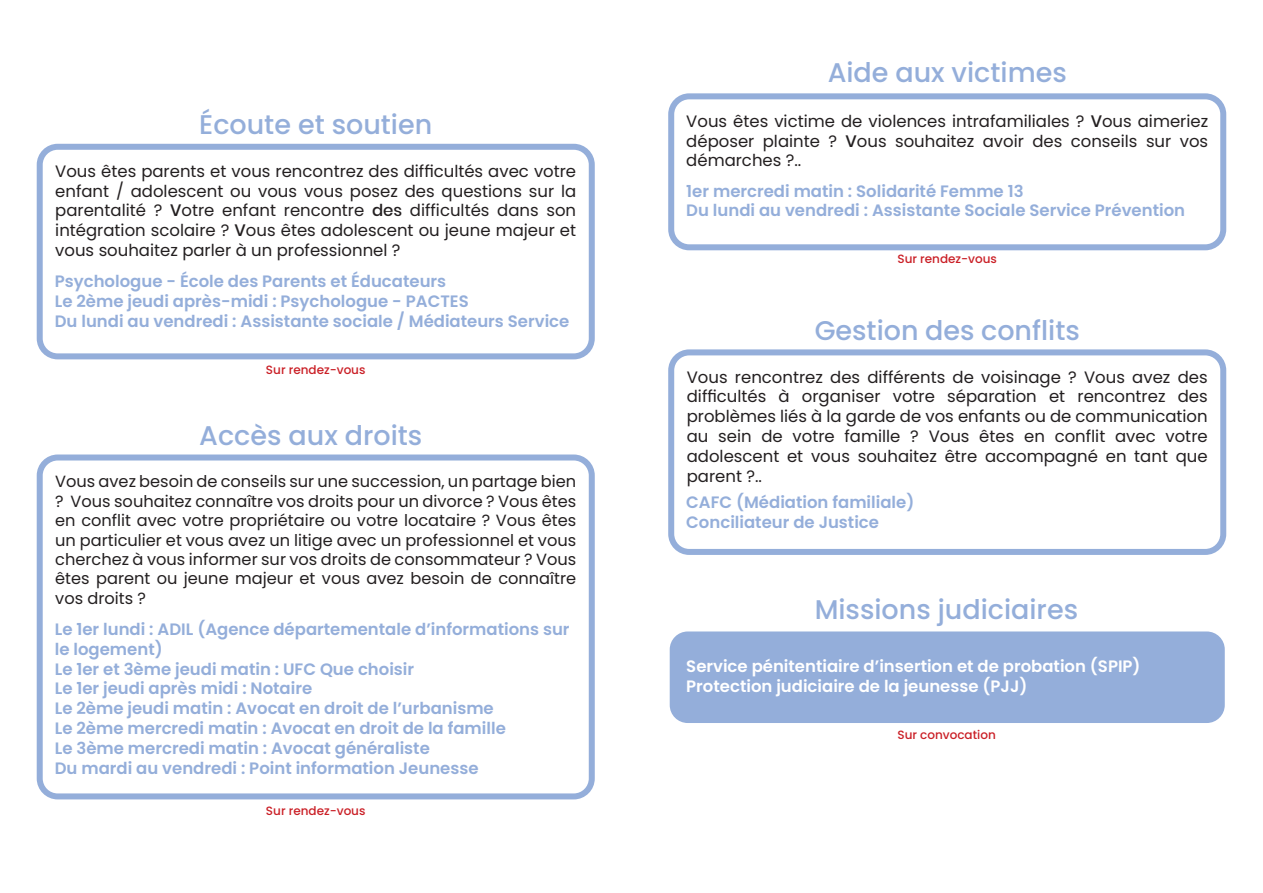
<style>
.page{position:relative;width:1263px;height:893px;background:#fff}
.page>*{position:absolute;margin:0;border:0;box-sizing:border-box;transform-origin:0 0}
.t1{font:500 27px "Poppins";color:#94aeda}
.t2{font:16.5px/19.8px "Poppins";color:#231f20;text-align:justify}
.t3{font:600 16.5px/19.8px "Poppins";color:#94aeda}
.t4{font:600 16.5px/19.8px "Poppins";color:#fff}
.t5{font:16.2px/19.5px "Poppins";color:#231f20;text-align:justify}
.t6{font:500 12px "Poppins";color:#ca1f26}
.s1{font-weight:500}
</style>
<div class="page">
<div style="left:37px;top:144px;width:558px;height:215px;border:6px solid #94aeda;border-radius:18px"></div>
<div style="left:668px;top:349px;width:558px;height:206px;border:6px solid #94aeda;border-radius:18px"></div>
<div style="left:37px;top:454px;width:558px;height:345px;border:6px solid #94aeda;border-radius:18px"></div>
<div style="left:668px;top:93px;width:558px;height:157px;border:6px solid #94aeda;border-radius:18px"></div>
<div style="left:670px;top:631px;width:555px;height:92px;background:#94aeda;border-radius:18px"></div>
<h1 class="t1" style="left:199px;top:109px;width:235px">Écoute et soutien</h1>
<p class="t2" style="left:55px;top:161px;width:522px">Vous êtes parents et vous rencontrez des difficultés avec votre enfant / adolescent ou vous vous posez des questions sur la parentalité ? <span class="s1">V</span>otre enfant rencontre <span class="s1">des</span> difficultés dans son intégration scolaire ? <span class="s1">V</span>ous êtes adolescent ou jeune majeur et vous souhaitez parler à un professionnel ?</p>
<p class="t3" style="left:55px;top:272px;width:516px">Psychologue - École des Parents et Éducateurs<br>Le 2ème jeudi après-midi : Psychologue - PACTES<br>Du lundi au vendredi : Assistante sociale / Médiateurs Service</p>
<p class="t6" style="left:266px;top:363px;width:101px">Sur rendez-vous</p>
<h1 class="t1" style="left:199px;top:420px;width:225px">Accès aux droits</h1>
<p class="t5" style="left:55px;top:472px;width:522px">Vous avez besoin de conseils sur une succession, un partage bien ? Vous souhaitez connaître vos droits pour un divorce ? Vous êtes en conflit avec votre propriétaire ou votre locataire ? Vous êtes un particulier et vous avez un litige avec un professionnel et vous cherchez à vous informer sur vos droits de consommateur ? Vous êtes parent ou jeune majeur et vous avez besoin de connaître vos droits ?</p>
<p class="t3" style="left:55px;top:619px;width:516px">Le 1er lundi : ADIL (Agence départementale d’informations sur le logement)<br>Le 1er et 3ème jeudi matin : UFC Que choisir<br>Le 1er jeudi après midi : Notaire<br>Le 2ème jeudi matin : Avocat en droit de l’urbanisme<br>Le 2ème mercredi matin : Avocat en droit de la famille<br>Le 3ème mercredi matin : Avocat généraliste<br>Du mardi au vendredi : Point information Jeunesse</p>
<p class="t6" style="left:266px;top:803px;width:101px">Sur rendez-vous</p>
<h1 class="t1" style="left:828px;top:56px;width:241px">Aide aux victimes</h1>
<p class="t2" style="left:686px;top:111px;width:523px">Vous êtes victime de violences intrafamiliales ? <span class="s1">V</span>ous aimeriez déposer plainte ? <span class="s1">V</span>ous souhaitez avoir des conseils sur vos démarches ?..</p>
<p class="t3" style="left:686px;top:181px;width:500px">1er mercredi matin : Solidarité Femme 13<br>Du lundi au vendredi : Assistante Sociale Service Prévention</p>
<p class="t6" style="left:897px;top:252px;width:101px">Sur rendez-vous</p>
<h1 class="t1" style="left:815px;top:315px;width:267px">Gestion des conflits</h1>
<p class="t2" style="left:687px;top:367px;width:522px">Vous rencontrez des différents de voisinage ? Vous avez des difficultés à organiser votre séparation et rencontrez des problèmes liés à la garde de vos enfants ou de communication au sein de votre famille ? Vous êtes en conflit avec votre adolescent et vous souhaitez être accompagné en tant que parent ?..</p>
<p class="t3" style="left:686px;top:492px;width:230px">CAFC (Médiation familiale)<br>Conciliateur de Justice</p>
<h1 class="t1" style="left:815px;top:594px;width:265px">Missions judiciaires</h1>
<p class="t4" style="left:686px;top:656px;width:456px">Service pénitentiaire d’insertion et de probation (SPIP)<br>Protection judiciaire de la jeunesse (PJJ)</p>
<p class="t6" style="left:897px;top:728px;width:100px">Sur convocation</p>
</div>
